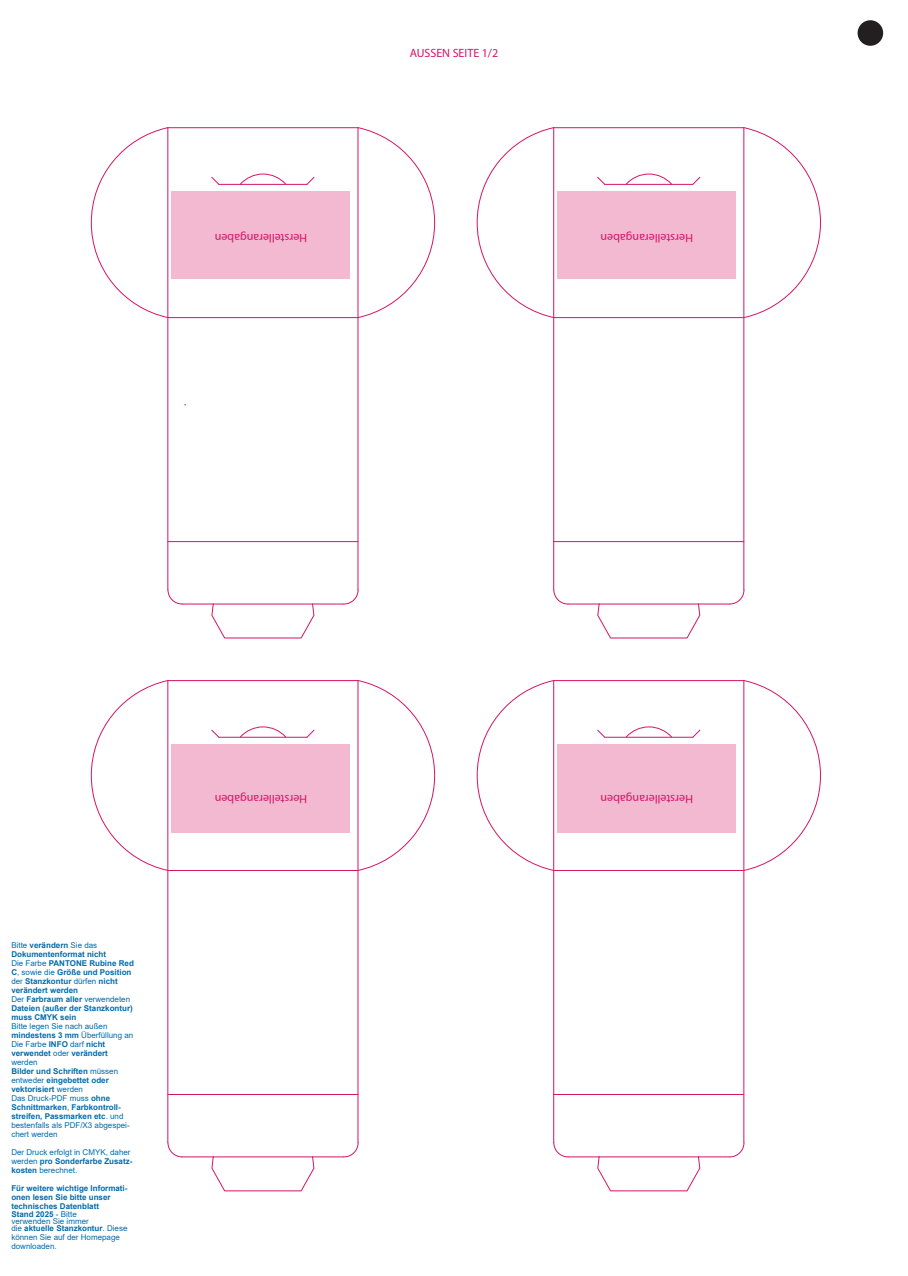
<style>
.page{position:relative;width:908px;height:1276px;background:#fff}
.page>*{position:absolute;margin:0;border:0;box-sizing:border-box;transform-origin:0 0}
.t1{font:12px "Myriad Pro";color:#d51567}
.t2{font:8px/9px "Arial";color:#006bad}
.t3{font:700 8px/9px "Arial";color:#006bad}
.s1{font-weight:400}
.s2{font-weight:700}
</style>
<div class="page">
<div style="left:172px;top:191px;width:178px;height:88px;background:#f2b9d1"></div>
<div style="left:557px;top:191px;width:178px;height:88px;background:#f2b9d1"></div>
<div style="left:172px;top:744px;width:178px;height:88px;background:#f2b9d1"></div>
<div style="left:557px;top:744px;width:178px;height:88px;background:#f2b9d1"></div>
<div style="left:167px;top:127px;width:191px;height:191px;border:1px solid #d51567"></div>
<svg style="left:91px;top:127px;width:78px;height:191px"></svg>
<hr style="left:168px;top:541px;width:190px;height:1px;background:#d51567">
<hr style="left:167px;top:318px;width:1px;height:272px;background:#d51567">
<svg style="left:167px;top:589px;width:16px;height:16px"></svg>
<svg style="left:211px;top:604px;width:103px;height:35px"></svg>
<hr style="left:213px;top:603px;width:99px;height:1px;background:#d51567">
<hr style="left:219px;top:184px;width:88px;height:1px;background:#d51567">
<svg style="left:239px;top:173px;width:47px;height:12px"></svg>
<hr style="left:182px;top:603px;width:31px;height:1px;background:#d51567">
<svg style="left:357px;top:127px;width:78px;height:191px"></svg>
<hr style="left:357px;top:318px;width:1px;height:272px;background:#d51567">
<svg style="left:343px;top:589px;width:15px;height:16px"></svg>
<hr style="left:312px;top:603px;width:31px;height:1px;background:#d51567">
<svg style="left:211px;top:176px;width:9px;height:9px"></svg>
<svg style="left:306px;top:176px;width:9px;height:9px"></svg>
<div style="left:553px;top:127px;width:190px;height:191px;border:1px solid #d51567"></div>
<svg style="left:476px;top:127px;width:78px;height:191px"></svg>
<hr style="left:553px;top:541px;width:190px;height:1px;background:#d51567">
<hr style="left:553px;top:318px;width:1px;height:272px;background:#d51567">
<svg style="left:553px;top:589px;width:15px;height:16px"></svg>
<svg style="left:596px;top:604px;width:104px;height:35px"></svg>
<hr style="left:599px;top:603px;width:99px;height:1px;background:#d51567">
<hr style="left:604px;top:184px;width:88px;height:1px;background:#d51567">
<svg style="left:625px;top:173px;width:47px;height:12px"></svg>
<hr style="left:567px;top:603px;width:32px;height:1px;background:#d51567">
<svg style="left:742px;top:127px;width:78px;height:191px"></svg>
<hr style="left:743px;top:318px;width:1px;height:272px;background:#d51567">
<svg style="left:728px;top:589px;width:16px;height:16px"></svg>
<hr style="left:698px;top:603px;width:31px;height:1px;background:#d51567">
<svg style="left:597px;top:176px;width:8px;height:9px"></svg>
<svg style="left:691px;top:176px;width:9px;height:9px"></svg>
<div style="left:167px;top:680px;width:191px;height:191px;border:1px solid #d51567"></div>
<svg style="left:91px;top:680px;width:78px;height:191px"></svg>
<hr style="left:168px;top:1094px;width:190px;height:1px;background:#d51567">
<hr style="left:167px;top:870px;width:1px;height:272px;background:#d51567">
<svg style="left:167px;top:1142px;width:15px;height:15px"></svg>
<svg style="left:211px;top:1157px;width:103px;height:34px"></svg>
<hr style="left:213px;top:1156px;width:99px;height:1px;background:#d51567">
<hr style="left:219px;top:737px;width:88px;height:1px;background:#d51567">
<svg style="left:239px;top:726px;width:47px;height:12px"></svg>
<hr style="left:182px;top:1156px;width:31px;height:1px;background:#d51567">
<svg style="left:357px;top:680px;width:78px;height:191px"></svg>
<hr style="left:357px;top:870px;width:1px;height:272px;background:#d51567">
<svg style="left:343px;top:1142px;width:15px;height:15px"></svg>
<hr style="left:312px;top:1156px;width:31px;height:1px;background:#d51567">
<svg style="left:211px;top:729px;width:9px;height:9px"></svg>
<svg style="left:306px;top:729px;width:9px;height:9px"></svg>
<div style="left:553px;top:680px;width:190px;height:191px;border:1px solid #d51567"></div>
<svg style="left:476px;top:680px;width:78px;height:191px"></svg>
<hr style="left:553px;top:1094px;width:190px;height:1px;background:#d51567">
<hr style="left:553px;top:870px;width:1px;height:272px;background:#d51567">
<svg style="left:553px;top:1142px;width:14px;height:15px"></svg>
<svg style="left:596px;top:1157px;width:104px;height:34px"></svg>
<hr style="left:599px;top:1156px;width:99px;height:1px;background:#d51567">
<hr style="left:604px;top:737px;width:88px;height:1px;background:#d51567">
<svg style="left:625px;top:726px;width:47px;height:12px"></svg>
<hr style="left:567px;top:1156px;width:32px;height:1px;background:#d51567">
<svg style="left:742px;top:680px;width:78px;height:191px"></svg>
<hr style="left:743px;top:870px;width:1px;height:272px;background:#d51567">
<svg style="left:729px;top:1142px;width:15px;height:15px"></svg>
<hr style="left:698px;top:1156px;width:31px;height:1px;background:#d51567">
<svg style="left:597px;top:729px;width:8px;height:9px"></svg>
<svg style="left:691px;top:729px;width:9px;height:9px"></svg>
<div style="left:857px;top:20px;width:25px;height:26px;background:#231f20;border-radius:50%"></div>
<h1 class="t1" style="left:409px;top:46px;width:90px">AUSSEN SEITE 1/2</h1>
<h1 class="t1" style="left:307px;top:245px;width:94px;rotate:-180deg">Herstellerangaben</h1>
<h1 class="t1" style="left:692px;top:245px;width:94px;rotate:-180deg">Herstellerangaben</h1>
<p class="t3" style="left:11px;top:940px;width:124px"><span class="s1">Bitte</span> verändern <span class="s1">Sie das<br></span>Dokumentenformat nicht<br><span class="s1">Die Farbe</span> PANTONE Rubine Red<br>C<span class="s1">, sowie die</span> Größe und Position <span class="s1">der</span> Stanzkontur <span class="s1">dürfen</span> nicht verändert werden<br><span class="s1">Der</span> Farbraum aller <span class="s1">verwendeten<br></span>Dateien (außer der Stanzkontur) muss CMYK sein</p>
<p class="t2" style="left:11px;top:1021px;width:123px">Bitte legen Sie nach außen <span class="s2">mindestens 3 mm</span> Überfüllung an<br>Die Farbe <span class="s2">INFO</span> darf <span class="s2">nicht verwendet</span> oder <span class="s2">verändert </span>werden<br><span class="s2">Bilder und Schriften</span> müssen entweder <span class="s2">eingebettet oder vektorisiert</span> werden<br>Das Druck-PDF muss <span class="s2">ohne<br>Schnittmarken</span>, <span class="s2">Farbkontroll&shy;streifen, Passmarken etc</span>. und bestenfalls als PDF/X3 abgespei&shy;chert werden</p>
<p class="t2" style="left:11px;top:1147px;width:122px">Der Druck erfolgt in CMYK, daher werden <span class="s2">pro Sonderfarbe Zusatz&shy;kosten</span> berechnet.</p>
<p class="t3" style="left:11px;top:1183px;width:118px">Für weitere wichtige Informati&shy;onen lesen Sie bitte unser technisches Datenblatt</p>
<p class="t2" style="left:11px;top:1210px;width:118px;line-height:7px"><span class="s2">Stand 2025</span> - Bitte<br>verwenden Sie immer<br>die <span class="s2">aktuelle Stanzkontur</span>. Diese</p>
<p class="t2" style="left:11px;top:1232px;width:110px">können Sie auf der Homepage downloaden.</p>
<h1 class="t1" style="left:307px;top:806px;width:94px;rotate:-180deg">Herstellerangaben</h1>
<h1 class="t1" style="left:692px;top:806px;width:94px;rotate:-180deg">Herstellerangaben</h1>
</div>
